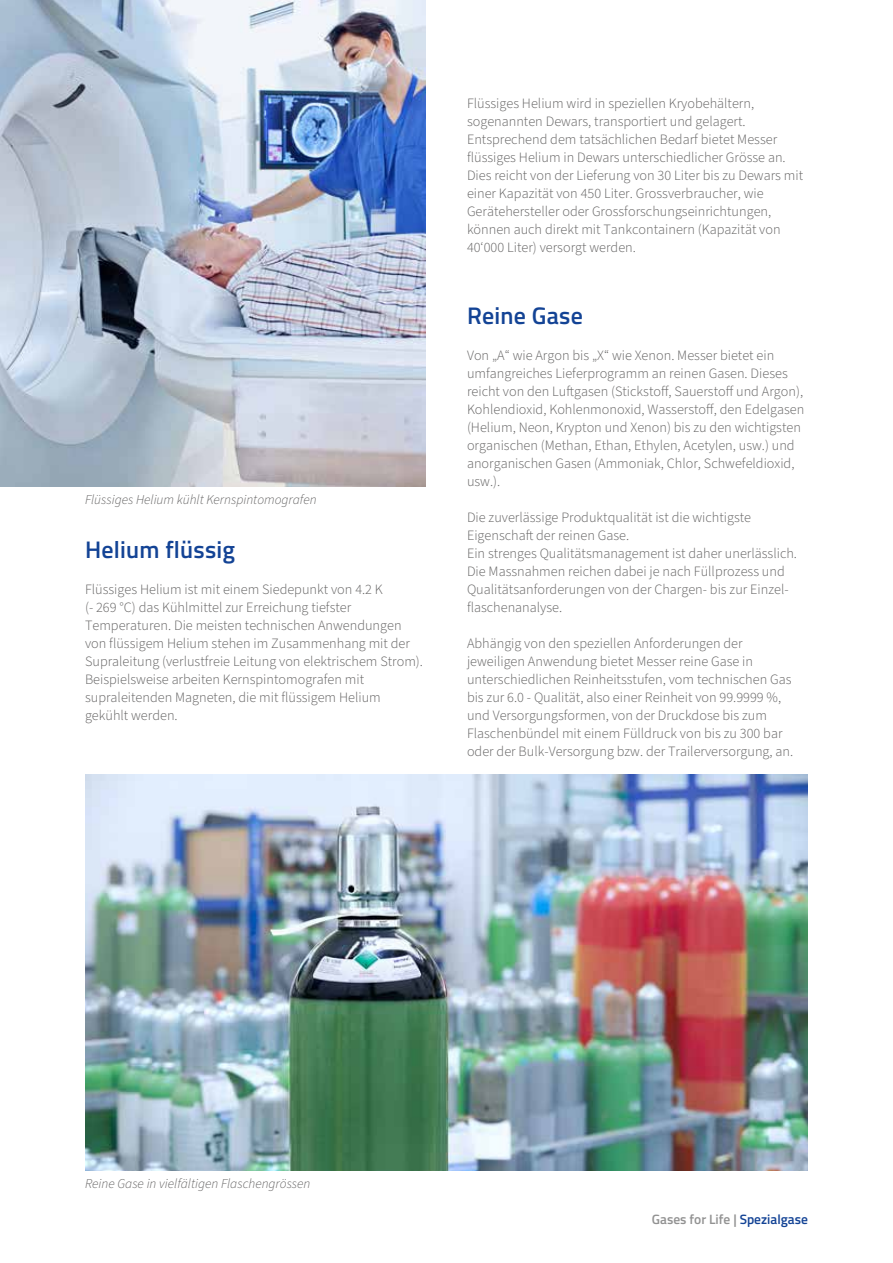
<style>
.page{position:relative;width:893px;height:1263px;background:#fff}
.page>*{position:absolute;margin:0;border:0;box-sizing:border-box;transform-origin:0 0}
.t1{font:600 24px "Titillium Web";letter-spacing:.01em;color:#134395}
.t2{font:300 14.25px/18px "Source Sans 3";color:#646363}
.t3{font:italic 300 13.5px "Source Sans 3";color:#646363}
.t4{font:600 13.5px "Titillium Web";color:#929292}
.s1{color:#134395}
</style>
<div class="page">
<img style="left:0;top:0;width:425px;height:486px">
<img style="left:85px;top:774px;width:723px;height:396px">
<p class="t3" style="left:85px;top:491px;width:233px">Flüssiges Helium kühlt Kernspintomografen</p>
<h1 class="t1" style="left:85px;top:532px;width:152px">Helium flüssig</h1>
<p class="t2" style="left:85px;top:580px;width:339px">Flüssiges Helium ist mit einem Siedepunkt von 4.2 K<br>(- 269 °C) das Kühlmittel zur Erreichung tiefster Temperaturen. Die meisten technischen Anwendungen von flüssigem Helium stehen im Zusammenhang mit der Supraleitung (verlustfreie Leitung von elektrischem Strom).<br>Beispielsweise arbeiten Kernspintomografen mit supraleitenden Magneten, die mit flüssigem Helium gekühlt werden.</p>
<p class="t2" style="left:467px;top:94px;width:338px">Flüssiges Helium wird in speziellen Kryobehältern, sogenannten Dewars, transportiert und gelagert.<br>Entsprechend dem tatsächlichen Bedarf bietet Messer flüssiges Helium in Dewars unterschiedlicher Grösse an.<br>Dies reicht von der Lieferung von 30 Liter bis zu Dewars mit einer Kapazität von 450 Liter. Grossverbraucher, wie Gerätehersteller oder Grossforschungseinrichtungen, können auch direkt mit Tankcontainern (Kapazität von 40‘000 Liter) versorgt werden.</p>
<h1 class="t1" style="left:467px;top:298px;width:117px">Reine Gase</h1>
<p class="t2" style="left:467px;top:346px;width:339px">Von „A“ wie Argon bis „X“ wie Xenon. Messer bietet ein umfangreiches Lieferprogramm an reinen Gasen. Dieses reicht von den Luftgasen (Stickstoff, Sauerstoff und Argon), Kohlendioxid, Kohlenmonoxid, Wasserstoff, den Edelgasen (Helium, Neon, Krypton und Xenon) bis zu den wichtigsten organischen (Methan, Ethan, Ethylen, Acetylen, usw.) und anorganischen Gasen (Ammoniak, Chlor, Schwefeldioxid, usw.).</p>
<p class="t2" style="left:467px;top:508px;width:332px">Die zuverlässige Produktqualität ist die wichtigste Eigenschaft der reinen Gase.<br>Ein strenges Qualitätsmanagement ist daher unerlässlich.<br>Die Massnahmen reichen dabei je nach Füllprozess und Qualitätsanforderungen von der Chargen- bis zur Einzel&shy;flaschenanalyse.</p>
<p class="t2" style="left:467px;top:634px;width:328px">Abhängig von den speziellen Anforderungen der jeweiligen Anwendung bietet Messer reine Gase in unterschiedlichen Reinheitsstufen, vom technischen Gas bis zur 6.0 - Qualität, also einer Reinheit von 99.9999 %, und Versorgungsformen, von der Druckdose bis zum Flaschenbündel mit einem Fülldruck von bis zu 300 bar oder der Bulk-Versorgung bzw. der Trailerversorgung, an.</p>
<p class="t3" style="left:85px;top:1175px;width:227px">Reine Gase in vielfältigen Flaschengrössen</p>
<p class="t4" style="left:652px;top:1209px;width:158px">Gases for Life | <span class="s1">Spezialgase</span></p>
</div>
